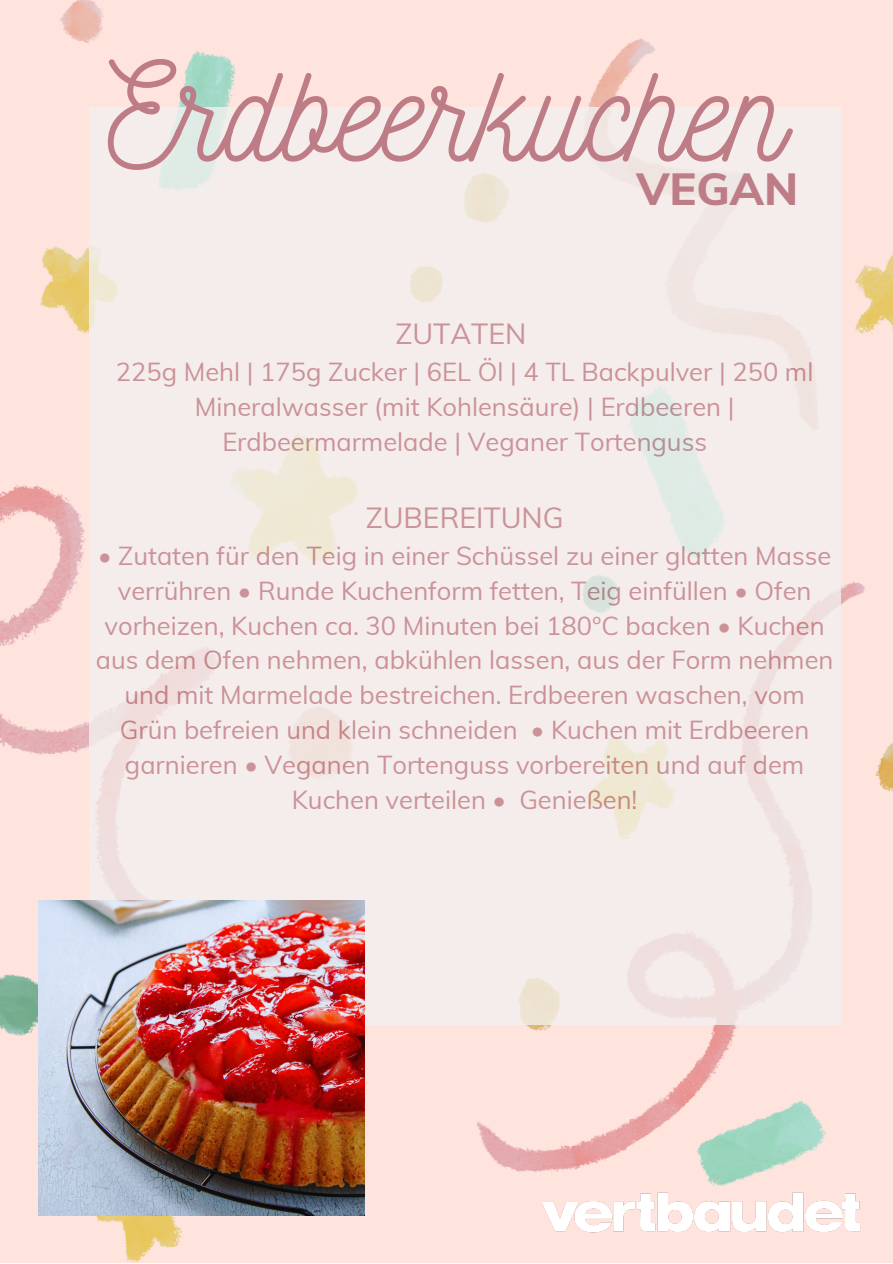
<style>
.page{position:relative;width:893px;height:1264px;background:#fff}
.page>*{position:absolute;margin:0;border:0;box-sizing:border-box;transform-origin:0 0}
.t1{font:138.45px "Nickainley";color:#bd7c86}
.t2{font:800 45px "Muli";color:#bd7c86}
.t3{font:28.5px "Muli";color:#bd7c86}
.t4{font:25.5px/34.8px "Muli";color:#bd7c86;text-align:center}
</style>
<div class="page">
<img style="left:0;top:0;width:892px;height:1262px">
<div style="left:89px;top:107px;width:751px;height:917px;background:#f2f1f0"></div>
<img style="left:542px;top:1192px;width:350px;height:47px">
<img style="left:39px;top:900px;width:326px;height:315px">
<p class="t1" style="left:108px;top:23px;width:678px">Erdbeerkuchen</p>
<p class="t2" style="left:636px;top:160px;width:163px">VEGAN</p>
<p class="t3" style="left:395px;top:316px;width:132px">ZUTATEN</p>
<p class="t4" style="left:116px;top:354px;width:699px">225g Mehl | 175g Zucker | 6EL Öl | 4 TL Backpulver | 250 ml<br>Mineralwasser (mit Kohlensäure) | Erdbeeren |<br>Erdbeermarmelade | Veganer Tortenguss</p>
<p class="t3" style="left:365px;top:499px;width:199px">ZUBEREITUNG</p>
<p class="t4" style="left:96px;top:537px;width:739px">• Zutaten für den Teig in einer Schüssel zu einer glatten Masse verrühren • Runde Kuchenform fetten, Teig einfüllen • Ofen vorheizen, Kuchen ca. 30 Minuten bei 180°C backen • Kuchen aus dem Ofen nehmen, abkühlen lassen, aus der Form nehmen und mit Marmelade bestreichen. Erdbeeren waschen, vom Grün befreien und klein schneiden • Kuchen mit Erdbeeren garnieren • Veganen Tortenguss vorbereiten und auf dem Kuchen verteilen • Genießen!</p>
</div>
